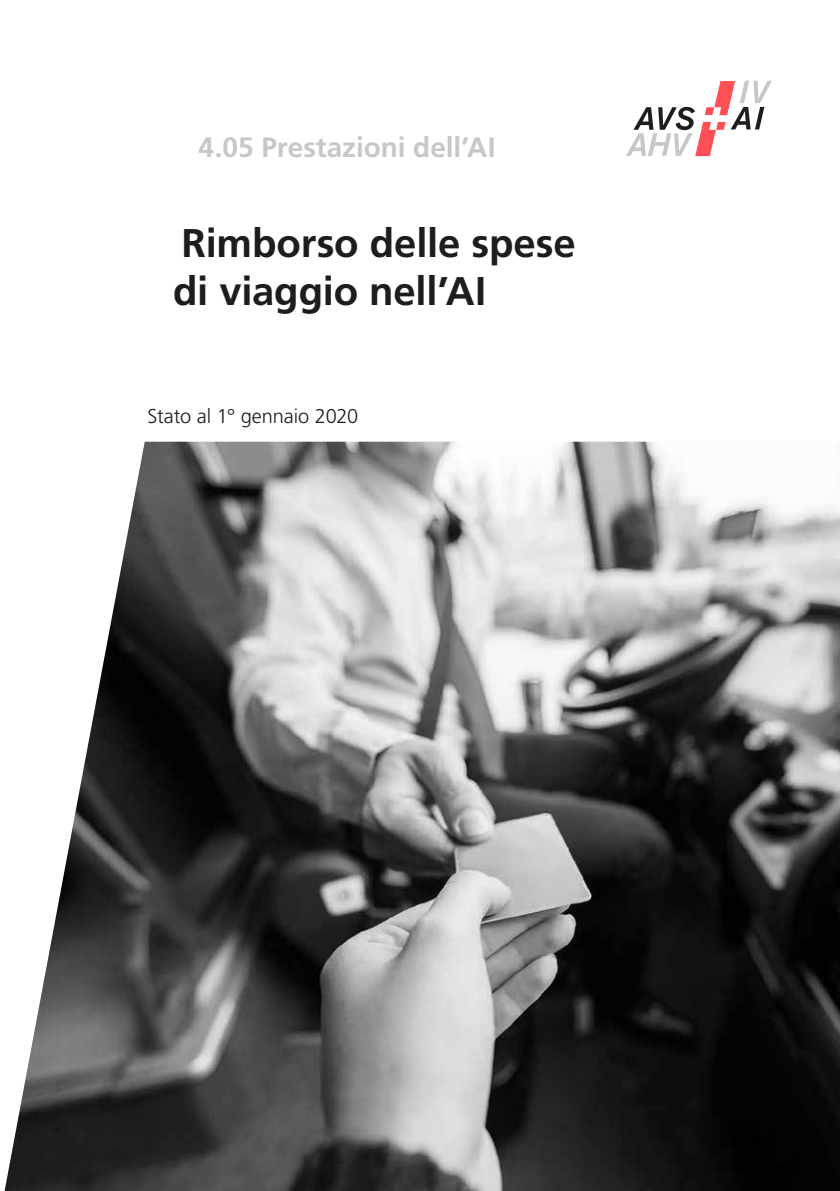
<style>
.page{position:relative;width:840px;height:1191px;background:#fff}
.page>*{position:absolute;margin:0;border:0;box-sizing:border-box;transform-origin:0 0}
.MB_Titel{font:700 40px "Frutiger LT Std";letter-spacing:-.005em;color:#1d1d1b}
.MB_Gruppe_Titelseite{font:700 28px "Frutiger LT Std";letter-spacing:-.005em;color:#c7c7c6}
.Grundtext{font:300 20px "Frutiger LT Std";letter-spacing:-.005em;color:#1d1d1b}
</style>
<div class="page">
<svg style="left:626px;top:81px;width:145px;height:75px"></svg>
<img style="left:4px;top:442px;width:835px;height:749px">
<p class="MB_Gruppe_Titelseite" style="left:198px;top:131px;width:298px">4.05 Prestazioni dell’AI</p>
<p class="MB_Titel" style="left:181px;top:219px;width:395px">Rimborso delle spese</p>
<p class="MB_Titel" style="left:173px;top:267px;width:314px">di viaggio nell’AI</p>
<p class="Grundtext" style="left:147px;top:404px;width:212px">Stato al 1° gennaio 2020</p>
</div>
